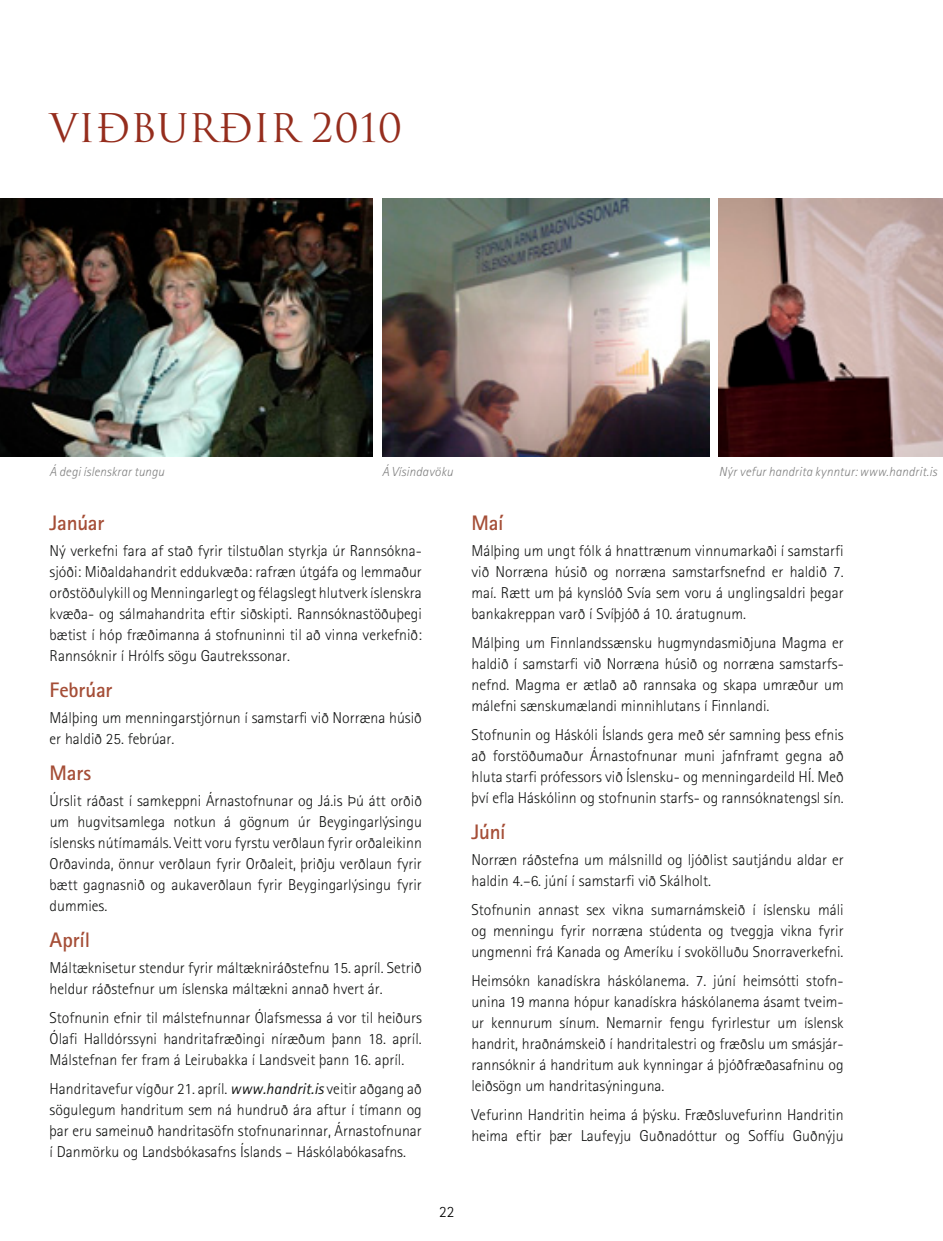
<style>
.page{position:relative;width:943px;height:1241px;background:#fff}
.page>*{position:absolute;margin:0;border:0;box-sizing:border-box;transform-origin:0 0}
.t1{font:38.5px "Trajan";color:#952d1d}
.t2{font:700 21px "Rotis Sans Serif";letter-spacing:-.015em;color:#a54e37}
.t3{font:300 15.75px/21px "Rotis Sans Serif";color:#131413;text-align:justify}
.t4{font:300 15.75px "Rotis Sans Serif";color:#000}
.t5{font:italic 300 13.12px "Rotis Sans Serif";letter-spacing:.005em;color:#818181}
.s1{font-weight:400;font-style:italic}
</style>
<div class="page">
<img style="left:382px;top:198px;width:327px;height:258px">
<img style="left:0;top:198px;width:372px;height:258px">
<img style="left:719px;top:198px;width:224px;height:258px">
<h1 class="t1" style="left:50px;top:105px;width:354px">VIÐBURÐIR 2010</h1>
<p class="t5" style="left:50px;top:464px;width:116px">Á degi íslenskrar tungu</p>
<p class="t5" style="left:382px;top:464px;width:73px">Á Vísindavöku</p>
<p class="t5" style="left:719px;top:464px;width:219px">Nýr vefur handrita kynntur: www.handrit.is</p>
<h2 class="t2" style="left:50px;top:510px;width:56px">Janúar</h2>
<p class="t3" style="left:50px;top:540px;width:374px">Ný verkefni fara af stað fyrir tilstuðlan styrkja úr Rannsókna&shy;sjóði: Miðaldahandrit eddukvæða: rafræn útgáfa og lemmaður orðstöðulykill ogMenningarlegt og félagslegt hlutverk íslenskra kvæða- og sálmahandrita eftir siðskipti. Rannsóknastöðuþegi bætist í hóp fræðimanna á stofnuninni til að vinna verkefnið:<br>Rannsóknir í Hrólfs sögu Gautrekssonar.</p>
<h2 class="t2" style="left:50px;top:677px;width:64px">Febrúar</h2>
<p class="t3" style="left:50px;top:707px;width:374px">Málþing um menningarstjórnun í samstarfi við Norræna húsið er haldið 25. febrúar.</p>
<h2 class="t2" style="left:50px;top:759px;width:43px">Mars</h2>
<p class="t3" style="left:50px;top:790px;width:374px">Úrslit ráðast í samkeppni Árnastofnunar og Já.is Þú átt orðið um hugvitsamlega notkun á gögnum úr Beygingarlýsingu íslensks nútímamáls. Veitt voru fyrstu verðlaun fyrir orðaleikinn Orðavinda, önnur verðlaun fyrir Orðaleit, þriðju verðlaun fyrir bætt gagnasnið og aukaverðlaun fyrir Beygingarlýsingu fyrir dummies.</p>
<h2 class="t2" style="left:50px;top:926px;width:42px">Apríl</h2>
<p class="t3" style="left:50px;top:957px;width:374px">Máltæknisetur stendur fyrir máltækniráðstefnu 15. apríl. Setrið heldur ráðstefnur um íslenska máltækni annað hvert ár.</p>
<p class="t3" style="left:50px;top:1007px;width:374px">Stofnunin efnir til málstefnunnar Ólafsmessa á vor til heiðurs Ólafi Halldórssyni handritafræðingi níræðum þann 18. apríl.<br>Málstefnan fer fram á Leirubakka í Landsveit þann 16. apríl.</p>
<p class="t3" style="left:50px;top:1078px;width:374px">Handritavefur vígður 21. apríl. <span class="s1">www.handrit.is</span> veitir aðgang að sögulegum handritum sem ná hundruð ára aftur í tímann og þar eru sameinuð handritasöfn stofnunarinnar, Árnastofnunar í Danmörku og Landsbókasafns Íslands – Háskólabókasafns.</p>
<h2 class="t2" style="left:471px;top:510px;width:34px">Maí</h2>
<p class="t3" style="left:471px;top:540px;width:374px">Málþing um ungt fólk á hnattrænum vinnumarkaði í samstarfi við Norræna húsið og norræna samstarfsnefnd er haldið 7. maí. Rætt um þá kynslóð Svía sem voru á unglingsaldri þegar bankakreppan varð í Svíþjóð á 10. áratugnum.</p>
<p class="t3" style="left:471px;top:632px;width:374px">Málþing um Finnlandssænsku hugmyndasmiðjuna Magma er haldið í samstarfi við Norræna húsið og norræna samstarfs&shy;nefnd. Magma er ætlað að rannsaka og skapa umræður um málefni sænskumælandi minnihlutans í Finnlandi.</p>
<p class="t3" style="left:471px;top:724px;width:374px">Stofnunin og Háskóli Íslands gera með sér samning þess efnis að forstöðumaður Árnastofnunar muni jafnframt gegna að hluta starfi prófessors við Íslensku- og menningardeild HÍ. Með því efla Háskólinn og stofnunin starfs- og rannsóknatengsl sín.</p>
<h2 class="t2" style="left:471px;top:818px;width:36px">Júní</h2>
<p class="t3" style="left:471px;top:849px;width:374px">Norræn ráðstefna um málsnilld og ljóðlist sautjándu aldar er haldin 4.–6. júní í samstarfi við Skálholt.</p>
<p class="t3" style="left:471px;top:899px;width:374px">Stofnunin annast sex vikna sumarnámskeið í íslensku máli og menningu fyrir norræna stúdenta og tveggja vikna fyrir ungmenni frá Kanada og Ameríku í svokölluðu Snorraverkefni.</p>
<p class="t3" style="left:471px;top:970px;width:374px">Heimsókn kanadískra háskólanema. 7. júní heimsótti stofn&shy;unina 19 manna hópur kanadískra háskólanema ásamt tveim&shy;ur kennurum sínum. Nemarnir fengu fyrirlestur um íslensk handrit, hraðnámskeið í handritalestri og fræðslu um smásjár&shy;rannsóknir á handritum auk kynningar á þjóðfræðasafninu og leiðsögn um handritasýninguna.</p>
<p class="t3" style="left:471px;top:1104px;width:374px">Vefurinn Handritin heima á þýsku. Fræðsluvefurinn Handritin heima eftir þær Laufeyju Guðnadóttur og Soffíu Guðnýju</p>
<p class="t4" style="left:439px;top:1201px;width:17px">22</p>
</div>
